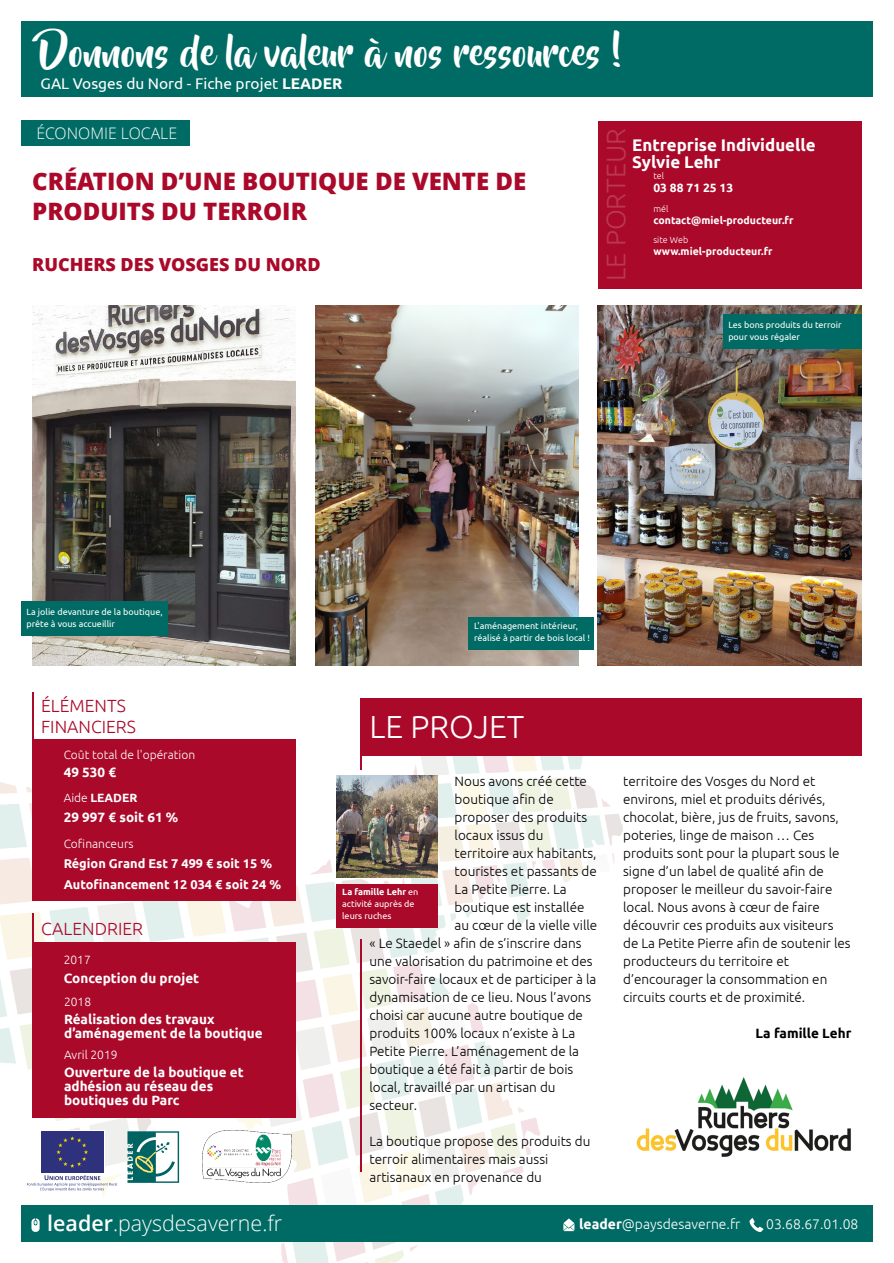
<style>
.page{position:relative;width:894px;height:1263px;background:#fff}
.page>*{position:absolute;margin:0;border:0;box-sizing:border-box;transform-origin:0 0}
.t1{font:37.8px "Beyond The Mountains";color:#fff}
.t2{font:300 31.95px "Ubuntu";color:#fff}
.t3{font:300 27px "Ubuntu";color:rgb(255 255 255/.19)}
.t4{font:800 24px/30px "Open Sans";color:#aa092a}
.t5{font:300 21.45px "Open Sans";color:#fff}
.t6{font:800 18px "Open Sans";color:#aa092a}
.t7{font:300 17.7px/20.9px "Ubuntu";color:#aa092a}
.t8{font:700 16.8px/17.2px "Ubuntu";color:#fff}
.t9{font:300 15.9px "Open Sans";color:#fff}
.t10{font:15.45px "Ubuntu";color:#fff}
.t11{font:300 13.95px "Ubuntu";color:#fff}
.t12{font:300 13.5px/18px "Ubuntu";color:#000}
.t13{font:700 13.5px/14px "Ubuntu";color:#fff}
.t14{font:700 13.5px "Ubuntu";color:#000}
.t15{font:700 12.75px/20.5px "Ubuntu";color:#fff}
.t16{font:300 12px "Ubuntu";color:#fff}
.t17{font:700 12px "Ubuntu";color:#fff}
.t18{font:700 10.5px "Ubuntu";color:#fff}
.t19{font:9px/12px "Ubuntu";color:#fff}
.t20{font:300 9px "Ubuntu";color:#fff}
.s1{font-weight:700}
.s2{font-weight:300}
.s3{font-weight:600}
</style>
<div class="page">
<div style="left:21px;top:121px;width:169px;height:25px;background:#006b64"></div>
<div style="left:21px;top:21px;width:851px;height:76px;background:#006b64"></div>
<svg style="left:0;top:739px;width:623px;height:524px"></svg>
<div style="left:359px;top:698px;width:502px;height:57px;background:#aa092a"></div>
<div style="left:32px;top:739px;width:263px;height:161px;background:#aa092a"></div>
<div style="left:597px;top:121px;width:264px;height:168px;background:#aa092a"></div>
<img style="left:32px;top:306px;width:264px;height:360px">
<img style="left:315px;top:306px;width:263px;height:360px">
<img style="left:597px;top:306px;width:264px;height:360px">
<div style="left:40px;top:1130px;width:65px;height:44px;background:#fff"></div>
<div style="left:41px;top:1131px;width:63px;height:42px;background:#2e317b"></div>
<svg style="left:56px;top:1136px;width:32px;height:32px"></svg>
<svg style="left:27px;top:1175px;width:91px;height:16px"></svg>
<svg style="left:127px;top:1131px;width:52px;height:52px"></svg>
<img style="left:203px;top:1130px;width:88px;height:53px">
<div style="left:21px;top:601px;width:146px;height:35px;background:#006b64"></div>
<div style="left:468px;top:617px;width:125px;height:33px;background:#006b64"></div>
<div style="left:722px;top:314px;width:139px;height:35px;background:#006b64"></div>
<div style="left:21px;top:1205px;width:851px;height:37px;background:#006b64"></div>
<svg style="left:563px;top:1218px;width:11px;height:13px"></svg>
<svg style="left:749px;top:1218px;width:14px;height:14px"></svg>
<svg style="left:31px;top:1218px;width:9px;height:14px"></svg>
<hr style="left:32px;top:693px;width:2px;height:201px;background:#aa092a">
<div style="left:32px;top:943px;width:263px;height:175px;background:#aa092a"></div>
<hr style="left:32px;top:913px;width:2px;height:107px;background:#aa092a">
<svg style="left:359px;top:755px;width:2px;height:14px"></svg>
<hr style="left:360px;top:940px;width:1px;height:232px;background:#aa092a">
<img style="left:336px;top:776px;width:101px;height:101px">
<div style="left:336px;top:884px;width:101px;height:43px;background:#aa092a"></div>
<img style="left:622px;top:1061px;width:229px;height:110px">
<h1 class="t1" style="left:39px;top:38px;width:585px">Donnons de la valeur à nos ressources !</h1>
<p class="t10" style="left:41px;top:77px;width:303px">GAL Vosges du Nord - Fiche projet <span class="s1">LEADER</span></p>
<p class="t9" style="left:36px;top:127px;width:142px">ÉCONOMIE LOCALE</p>
<h3 class="t4" style="left:32px;top:169px;width:495px">CRÉATION D’UNE BOUTIQUE DE VENTE DE<br>PRODUITS DU TERROIR</h3>
<h3 class="t6" style="left:32px;top:258px;width:290px">RUCHERS DES VOSGES DU NORD</h3>
<h3 class="t3" style="left:604px;top:281px;width:154px;rotate:-90deg">LE PORTEUR</h3>
<p class="t8" style="left:632px;top:137px;width:185px">Entreprise Individuelle<br>Sylvie Lehr</p>
<p class="t20" style="left:653px;top:172px;width:12px">tel</p>
<p class="t20" style="left:653px;top:205px;width:16px">mél</p>
<p class="t20" style="left:653px;top:236px;width:36px">site Web</p>
<p class="t17" style="left:653px;top:183px;width:81px">03 88 71 25 13</p>
<p class="t18" style="left:653px;top:216px;width:141px">contact@miel-producteur.fr</p>
<p class="t18" style="left:653px;top:247px;width:121px">www.miel-producteur.fr</p>
<p class="t19" style="left:728px;top:320px;width:115px">Les bons produits du terroir pour vous régaler</p>
<p class="t19" style="left:26px;top:606px;width:138px">La jolie devanture de la boutique, prête à vous accueillir</p>
<h3 class="t7" style="left:41px;top:696px;width:96px">ÉLÉMENTS<br>FINANCIERS</h3>
<p class="t16" style="left:64px;top:750px;width:133px">Coût total de l'opération</p>
<p class="t13" style="left:64px;top:766px;width:54px">49 530 €</p>
<p class="t17" style="left:64px;top:792px;width:75px"><span class="s2">Aide</span> LEADER</p>
<p class="t13" style="left:64px;top:811px;width:116px">29 997 € soit 61 %</p>
<p class="t16" style="left:64px;top:838px;width:71px">Cofinanceurs</p>
<p class="t15" style="left:64px;top:854px;width:219px">Région Grand Est 7 499 € soit 15 %<br>Autofinancement 12 034 € soit 24 %</p>
<h3 class="t7" style="left:41px;top:919px;width:103px">CALENDRIER</h3>
<p class="t16" style="left:64px;top:955px;width:29px">2017</p>
<p class="t13" style="left:64px;top:972px;width:137px">Conception du projet</p>
<p class="t16" style="left:64px;top:996px;width:29px">2018</p>
<p class="t13" style="left:64px;top:1013px;width:200px">Réalisation des travaux d’aménagement de la boutique</p>
<p class="t16" style="left:64px;top:1050px;width:55px">Avril 2019</p>
<p class="t13" style="left:64px;top:1066px;width:181px">Ouverture de la boutique et adhésion au réseau des boutiques du Parc</p>
<p class="t19" style="left:474px;top:621px;width:117px">L'aménagement intérieur, réalisé à partir de bois local !</p>
<h2 class="t2" style="left:369px;top:713px;width:156px">LE PROJET</h2>
<p class="t12" style="left:454px;top:773px;width:134px">Nous avons créé cette</p>
<p class="t12" style="left:454px;top:791px;width:101px">boutique afin de</p>
<p class="t12" style="left:454px;top:809px;width:134px">proposer des produits</p>
<p class="t12" style="left:454px;top:827px;width:90px">locaux issus du</p>
<p class="t12" style="left:454px;top:845px;width:143px">territoire aux habitants,</p>
<p class="t12" style="left:454px;top:863px;width:144px">touristes et passants de</p>
<p class="t12" style="left:454px;top:881px;width:114px">La Petite Pierre. La</p>
<p class="t12" style="left:454px;top:899px;width:131px">boutique est installée</p>
<p class="t12" style="left:454px;top:917px;width:144px">au cœur de la vielle ville</p>
<p class="t12" style="left:369px;top:935px;width:213px">« Le Staedel » afin de s’inscrire dans</p>
<p class="t12" style="left:369px;top:953px;width:224px">une valorisation du patrimoine et des</p>
<p class="t12" style="left:369px;top:971px;width:228px">savoir-faire locaux et de participer à la</p>
<p class="t12" style="left:369px;top:989px;width:223px">dynamisation de ce lieu. Nous l’avons</p>
<p class="t12" style="left:369px;top:1007px;width:215px">choisi car aucune autre boutique de</p>
<p class="t12" style="left:369px;top:1025px;width:207px">produits 100% locaux n’existe à La</p>
<p class="t12" style="left:369px;top:1043px;width:211px">Petite Pierre. L’aménagement de la</p>
<p class="t12" style="left:369px;top:1061px;width:205px">boutique a été fait à partir de bois</p>
<p class="t12" style="left:369px;top:1079px;width:187px">local, travaillé par un artisan du</p>
<p class="t12" style="left:369px;top:1097px;width:49px">secteur.</p>
<p class="t12" style="left:369px;top:1133px;width:222px">La boutique propose des produits du terroir alimentaires mais aussi artisanaux en provenance du</p>
<p class="t19" style="left:342px;top:886px;width:78px"><span class="s1">La famille Lehr</span> en activité auprès de leurs ruches</p>
<p class="t12" style="left:623px;top:773px;width:229px">territoire des Vosges du Nord et environs, miel et produits dérivés, chocolat, bière, jus de fruits, savons, poteries, linge de maison … Ces produits sont pour la plupart sous le signe d’un label de qualité afin de proposer le meilleur du savoir-faire local. Nous avons à cœur de faire découvrir ces produits aux visiteurs de La Petite Pierre afin de soutenir les producteurs du territoire et d’encourager la consommation en circuits courts et de proximité.</p>
<p class="t14" style="left:755px;top:1027px;width:97px">La famille Lehr</p>
<h3 class="t5" style="left:47px;top:1214px;width:236px"><span class="s3">leader</span>.paysdesaverne.fr</h3>
<p class="t11" style="left:579px;top:1218px;width:163px"><span class="s1">leader</span>@paysdesaverne.fr</p>
<p class="t11" style="left:765px;top:1218px;width:94px">03.68.67.01.08</p>
</div>
